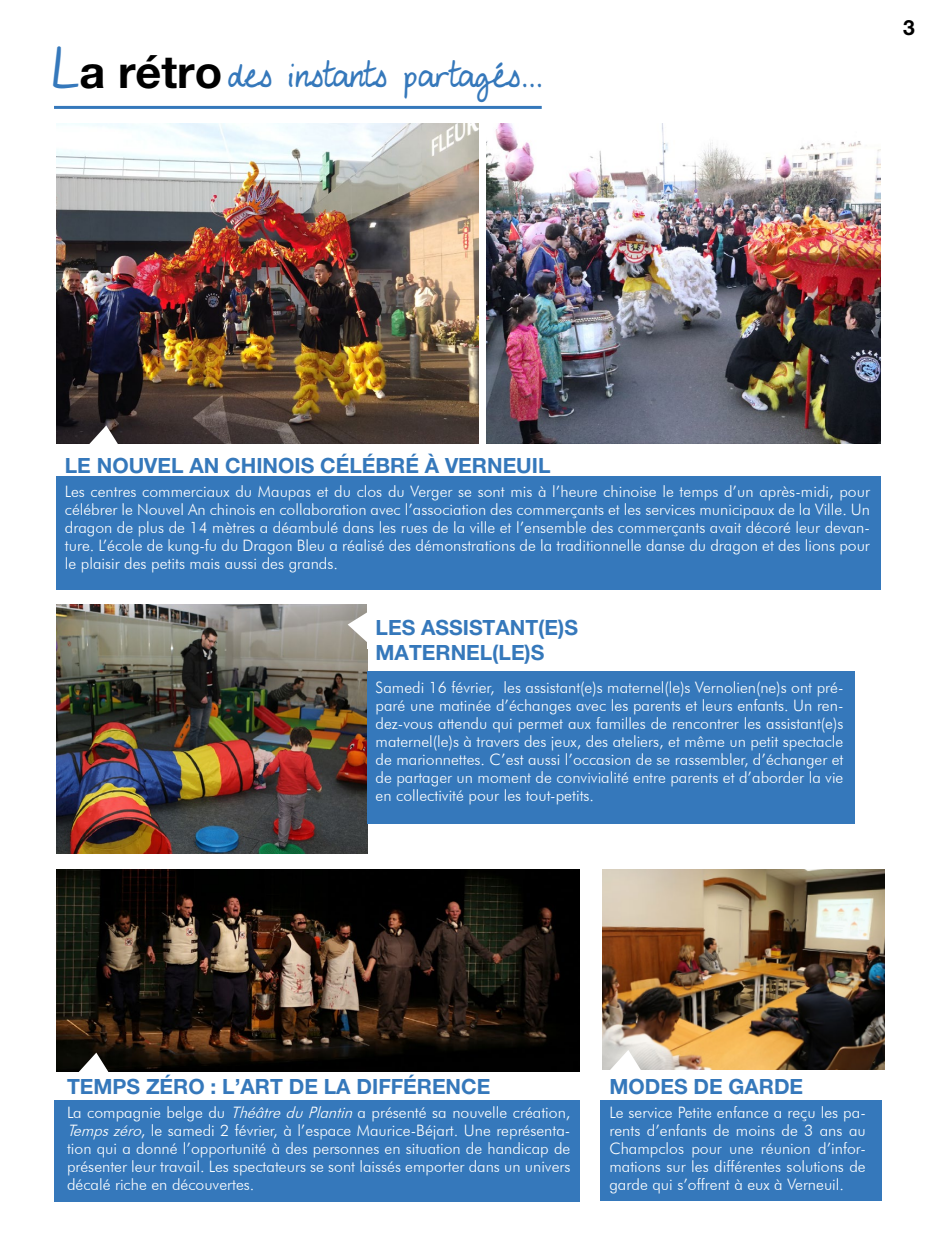
<style>
.page{position:relative;width:936px;height:1255px;background:#fff}
.page>*{position:absolute;margin:0;border:0;box-sizing:border-box;transform-origin:0 0}
.t1{font:700 45px "Helvetica Neue LT Pro";color:#000}
.t2{font:33px "My Lucky Penny";color:#3578bb}
.t3{font:700 21px "Helvetica Neue LT Pro";color:#3578bb}
.t4{font:700 21px "Helvetica Neue LT Pro";color:#000}
.t5{font:300 15.75px/18px "Futura BT";color:#fff;text-align:justify}
.s1{font-family:"My Lucky Penny";font-weight:400;color:#3578bb}
.s2{font-style:italic}
</style>
<div class="page">
<div style="left:56px;top:476px;width:824px;height:113px;background:#3578bb"></div>
<img style="left:56px;top:869px;width:523px;height:203px">
<hr style="left:54px;top:106px;width:487px;height:3px;background:#3578bb">
<img style="left:56px;top:123px;width:422px;height:320px">
<img style="left:56px;top:604px;width:311px;height:249px">
<div style="left:367px;top:671px;width:488px;height:152px;background:#3578bb"></div>
<svg style="left:347px;top:611px;width:20px;height:32px"></svg>
<img style="left:602px;top:869px;width:282px;height:200px">
<svg style="left:77px;top:1052px;width:32px;height:20px"></svg>
<div style="left:54px;top:1100px;width:525px;height:101px;background:#3578bb"></div>
<img style="left:486px;top:123px;width:394px;height:320px">
<svg style="left:87px;top:425px;width:32px;height:19px"></svg>
<div style="left:600px;top:1100px;width:281px;height:100px;background:#3578bb"></div>
<svg style="left:609px;top:1049px;width:32px;height:21px"></svg>
<h1 class="t1" style="left:52px;top:45px;width:172px"><span class="s1">L</span>A RÉTRO</h1>
<h2 class="t2" style="left:228px;top:46px;width:316px">des instants partagés...</h2>
<h3 class="t4" style="left:903px;top:14px;width:13px">3</h3>
<h3 class="t3" style="left:65px;top:452px;width:395px">LE NOUVEL AN CHINOIS CÉLÉBRÉ À VERNEUIL</h3>
<p class="t5" style="left:65px;top:482px;width:806px">Les centres commerciaux du Maupas et du clos du Verger se sont mis à l’heure chinoise le temps d’un après-midi, pour célébrer le Nouvel An chinois en collaboration avec l’association des commerçants et les services municipaux de la Ville. Un dragon de plus de 14 mètres a déambulé dans les rues de la ville et l’ensemble des commerçants avait décoré leur devan&shy;ture. L’école de kung-fu du Dragon Bleu a réalisé des démonstrations de la traditionnelle danse du dragon et des lions pour le plaisir des petits mais aussi des grands.</p>
<h3 class="t3" style="left:375px;top:614px;width:14px">LES</h3>
<h3 class="t3" style="left:421px;top:614px;width:14px">ASSISTANT</h3>
<h3 class="t3" style="left:538px;top:614px;width:39px">(E)S</h3>
<h3 class="t3" style="left:375px;top:639px;width:34px">MATERNEL</h3>
<h3 class="t3" style="left:492px;top:639px;width:51px">(LE)S</h3>
<p class="t5" style="left:375px;top:678px;width:469px">Samedi 16 février, les assistant(e)s maternel(le)s Vernolien(ne)s ont pré&shy;paré une matinée d’échanges avec les parents et leurs enfants. Un ren&shy;dez-vous attendu qui permet aux familles de rencontrer les assistant(e)s maternel(le)s à travers des jeux, des ateliers, et même un petit spectacle de marionnettes. C’est aussi l’occasion de se rassembler, d’échanger et de partager un moment de convivialité entre parents et d’aborder la vie en collectivité pour les tout-petits.</p>
<h3 class="t3" style="left:67px;top:1073px;width:189px">TEMPS ZÉRO : L’ART</h3>
<h3 class="t3" style="left:289px;top:1073px;width:143px">DE LA DIFFÉREN</h3>
<h3 class="t3" style="left:461px;top:1073px;width:28px">CE</h3>
<p class="t5" style="left:67px;top:1103px;width:505px">La compagnie belge du <span class="s2">ThéâtreduPlantin</span>a présenté sa nouvelle création, <span class="s2">Tempszéro</span>, le samedi 2 février, à l’espace Maurice-Béjart. Une représenta&shy;tion qui a donné l’opportunité à des personnes en situation de handicap de présenter leur travail. Les spectateurs se sont laissés emporter dans un univers décalé riche en découvertes.</p>
<h3 class="t3" style="left:609px;top:1073px;width:193px">MODES DE GARDE</h3>
<p class="t5" style="left:609px;top:1102px;width:258px">Le service Petite enfance a reçu les pa&shy;rents d’enfants de moins de 3 ans au Champclos pour une réunion d’infor&shy;mations sur les différentes solutions de garde qui s’offrent à eux à Verneuil.</p>
</div>
